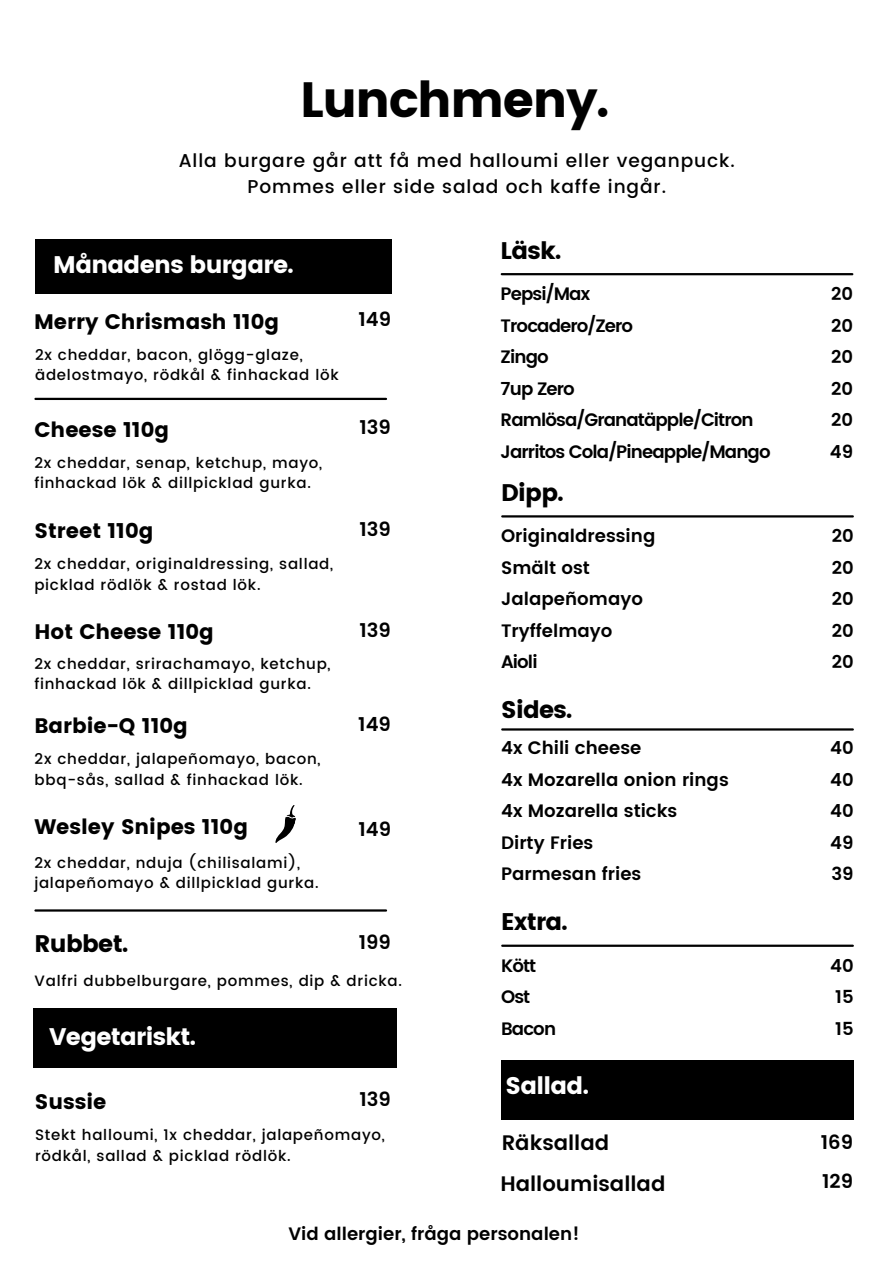
<style>
.page{position:relative;width:894px;height:1264px;background:#fff}
.page>*{position:absolute;margin:0;border:0;box-sizing:border-box;transform-origin:0 0}
.t1{font:49.5px "Poppins";letter-spacing:-.03em;color:#000}
.t2{font:24px "Poppins";letter-spacing:-.03em;color:#fff}
.t3{font:24px "Poppins";letter-spacing:-.03em;color:#000}
.t4{font:21px "Poppins";color:#000}
.t5{font:600 21px "Poppins";color:#000}
.t6{font:600 19.5px "Poppins";color:#000}
.t7{font:500 18.6px/25.8px "Poppins";letter-spacing:.05em;color:#000;text-align:center}
.t8{font:600 18px/31.5px "Poppins";color:#000;text-align:justify}
.t9{font:600 18px/31.5px "Poppins";letter-spacing:-.05em;color:#000}
.t10{font:500 15px/20.2px "Poppins";letter-spacing:.05em;color:#000}
</style>
<div class="page">
<div style="left:501px;top:1059px;width:352px;height:60px;background:#000"></div>
<hr style="left:502px;top:728px;width:350px;height:2px;background:#000">
<hr style="left:35px;top:398px;width:351px;height:2px;background:#000">
<hr style="left:35px;top:909px;width:351px;height:2px;background:#000">
<hr style="left:502px;top:944px;width:350px;height:2px;background:#000">
<svg style="left:275px;top:805px;width:21px;height:38px"></svg>
<div style="left:35px;top:239px;width:356px;height:54px;background:#000"></div>
<hr style="left:501px;top:273px;width:351px;height:2px;background:#000">
<hr style="left:502px;top:515px;width:350px;height:2px;background:#000">
<div style="left:34px;top:1008px;width:363px;height:59px;background:#000"></div>
<p class="t1" style="left:300px;top:71px;width:310px">Lunchmeny.</p>
<h2 class="t7" style="left:179px;top:148px;width:557px">Alla burgare går att få med halloumi eller veganpuck.<br>Pommes eller side salad och kaffe ingår.</h2>
<p class="t2" style="left:53px;top:250px;width:242px">Månadens burgare.</p>
<h5 class="t4" style="left:34px;top:309px;width:246px">Merry Chrismash 110g</h5>
<h2 class="t10" style="left:35px;top:344px;width:269px">2x cheddar, bacon, glögg-glaze,</h2>
<p class="t10" style="left:35px;top:365px;width:305px">ädelostmayo, rödkål &amp; finhackad lök</p>
<h2 class="t4" style="left:35px;top:417px;width:136px">Cheese 110g</h2>
<h3 class="t10" style="left:34px;top:453px;width:289px">2x cheddar, senap, ketchup, mayo,</h3>
<p class="t10" style="left:34px;top:473px;width:278px">finhackad lök &amp; dillpicklad gurka.</p>
<h4 class="t4" style="left:35px;top:518px;width:120px">Street 110g</h4>
<p class="t10" style="left:34px;top:554px;width:300px">2x cheddar, originaldressing, sallad,</p>
<p class="t10" style="left:34px;top:574px;width:228px">picklad rödlök &amp; rostad lök.</p>
<h4 class="t4" style="left:35px;top:619px;width:181px">Hot Cheese 110g</h4>
<p class="t10" style="left:34px;top:653px;width:298px">2x cheddar, srirachamayo, ketchup,</p>
<p class="t10" style="left:34px;top:674px;width:278px">finhackad lök &amp; dillpicklad gurka.</p>
<p class="t4" style="left:34px;top:713px;width:155px">Barbie-Q 110g</p>
<h3 class="t10" style="left:35px;top:749px;width:287px">2x cheddar, jalapeñomayo, bacon,</h3>
<p class="t10" style="left:35px;top:769px;width:269px">bbq-sås, sallad &amp; finhackad lök.</p>
<h1 class="t4" style="left:34px;top:814px;width:215px">Wesley Snipes 110g</h1>
<p class="t10" style="left:34px;top:852px;width:286px">2x cheddar, nduja (chilisalami), jalapeñomayo &amp; dillpicklad gurka.</p>
<p class="t6" style="left:358px;top:308px;width:34px">149</p>
<h4 class="t6" style="left:359px;top:416px;width:33px">139</h4>
<h3 class="t6" style="left:359px;top:518px;width:33px">139</h3>
<h3 class="t6" style="left:359px;top:619px;width:33px">139</h3>
<h4 class="t6" style="left:358px;top:713px;width:34px">149</h4>
<p class="t6" style="left:358px;top:817px;width:34px">149</p>
<h4 class="t3" style="left:35px;top:929px;width:95px">Rubbet.</h4>
<h3 class="t10" style="left:35px;top:970px;width:369px">Valfri dubbelburgare, pommes, dip &amp; dricka.</h3>
<h4 class="t6" style="left:358px;top:930px;width:34px">199</h4>
<h2 class="t2" style="left:49px;top:1022px;width:148px">Vegetariskt.</h2>
<h5 class="t6" style="left:359px;top:1088px;width:33px">139</h5>
<p class="t4" style="left:35px;top:1089px;width:73px">Sussie</p>
<h5 class="t10" style="left:35px;top:1124px;width:351px">Stekt halloumi, 1x cheddar, jalapeñomayo, rödkål, sallad &amp; picklad rödlök.</h5>
<h5 class="t3" style="left:500px;top:236px;width:62px">Läsk.</h5>
<h5 class="t9" style="left:500px;top:278px;width:271px">Pepsi/Max<br>Trocadero/Zero<br>Zingo<br>7up Zero<br>Ramlösa/Granatäpple/Citron<br>Jarritos Cola/Pineapple/Mango</h5>
<h2 class="t8" style="left:829px;top:278px;width:25px">20<br>20<br>20<br>20<br>20<br>49</h2>
<p class="t3" style="left:501px;top:478px;width:64px">Dipp.</p>
<h5 class="t8" style="left:501px;top:520px;width:156px;text-align:left">Originaldressing<br>Smält ost<br>Jalapeñomayo<br>Tryffelmayo<br>Aioli</h5>
<h5 class="t8" style="left:831px;top:520px;width:23px">20<br>20<br>20<br>20<br>20</h5>
<h2 class="t3" style="left:501px;top:695px;width:73px">Sides.</h2>
<h3 class="t8" style="left:501px;top:732px;width:229px;text-align:left">4x Chili cheese<br>4x Mozarella onion rings<br>4x Mozarella sticks<br>Dirty Fries<br>Parmesan fries</h3>
<p class="t8" style="left:829px;top:732px;width:25px">40<br>40<br>40<br>49<br>39</p>
<h3 class="t3" style="left:501px;top:907px;width:68px">Extra.</h3>
<p class="t9" style="left:501px;top:949px;width:56px">Kött<br>Ost<br>Bacon</p>
<h2 class="t8" style="left:829px;top:949px;width:25px">40<br>15<br>15</h2>
<p class="t2" style="left:505px;top:1071px;width:85px">Sallad.</p>
<h4 class="t5" style="left:501px;top:1130px;width:109px">Räksallad</h4>
<h3 class="t6" style="left:820px;top:1130px;width:34px">169</h3>
<p class="t5" style="left:500px;top:1171px;width:166px">Halloumisallad</p>
<p class="t6" style="left:821px;top:1169px;width:33px">129</p>
<h5 class="t8" style="left:288px;top:1218px;width:293px">Vid allergier, fråga personalen!</h5>
</div>
